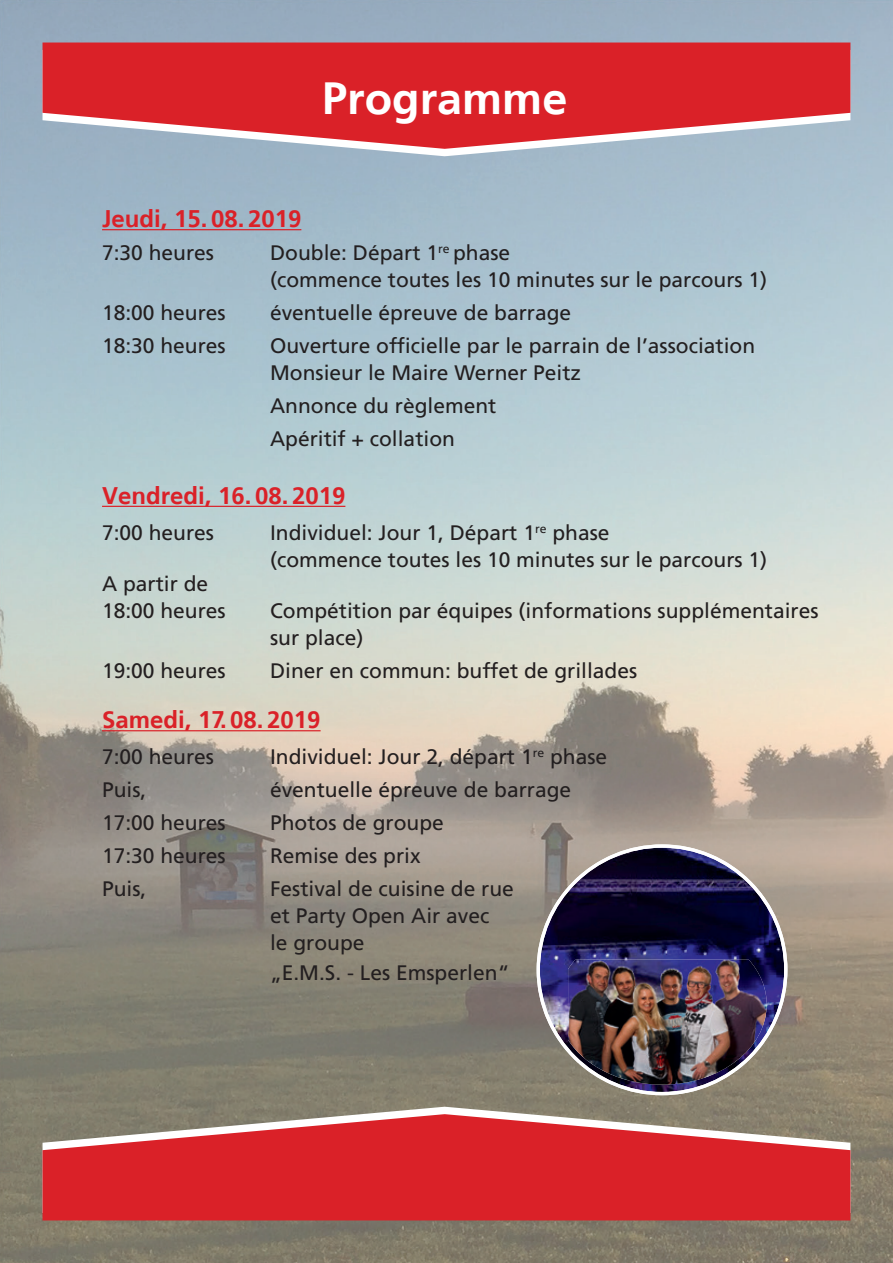
<style>
.page{position:relative;width:893px;height:1263px;background:#fff}
.page>*{position:absolute;margin:0;border:0;box-sizing:border-box;transform-origin:0 0}
.t1{font:700 45px "Frutiger";color:#fff}
.t2{font:700 24px "Frutiger";color:#da2128}
.t3{font:21px/27px "Frutiger LT Pro";color:#231f20}
</style>
<div class="page">
<img style="left:0;top:0;width:788px;height:737px">
<img style="left:788px;top:0;width:105px;height:1263px">
<img style="left:0;top:737px;width:578px;height:526px">
<img style="left:578px;top:737px;width:212px;height:157px">
<img style="left:736px;top:894px;width:54px;height:369px">
<img style="left:578px;top:1095px;width:158px;height:168px">
<svg style="left:43px;top:149px;width:807px;height:7px;background:#aabecc"></svg>
<svg style="left:43px;top:43px;width:807px;height:106px;background:#d63f46"></svg>
<hr style="left:102px;top:229px;width:199px;height:1px;background:#da2128">
<hr style="left:102px;top:506px;width:243px;height:1px;background:#da2128">
<hr style="left:102px;top:730px;width:219px;height:1px;background:#da2128">
<img style="left:537px;top:844px;width:250px;height:251px">
<img style="left:568px;top:960px;width:93px;height:124px">
<svg style="left:43px;top:1107px;width:807px;height:7px;background:#928c7c"></svg>
<svg style="left:43px;top:1114px;width:807px;height:106px;background:#d3393c"></svg>
<h1 class="t1" style="left:322px;top:72px;width:247px">Programme</h1>
<h1 class="t1" style="left:335px;top:80px;width:222px">Programm</h1>
<p class="t2" style="left:102px;top:205px;width:201px">Jeudi, 15. 08. 2019</p>
<p class="t3" style="left:102px;top:240px;width:114px">7:30 heures</p>
<p class="t3" style="left:270px;top:240px;width:499px">Double: Départ 1<sup>re</sup> phase<br>(commence toutes les 10 minutes sur le parcours 1)</p>
<p class="t3" style="left:102px;top:300px;width:125px">18:00 heures</p>
<p class="t3" style="left:270px;top:300px;width:303px">éventuelle épreuve de barrage</p>
<p class="t3" style="left:102px;top:333px;width:125px">18:30 heures</p>
<p class="t3" style="left:270px;top:333px;width:487px">Ouverture officielle par le parrain de l’association<br>Monsieur le Maire Werner Peitz</p>
<p class="t3" style="left:270px;top:390px;width:228px;line-height:33px">Annonce du règlement<br>Apéritif + collation</p>
<p class="t2" style="left:102px;top:481px;width:245px">Vendredi, 16. 08. 2019</p>
<p class="t3" style="left:102px;top:519px;width:114px">7:00 heures</p>
<p class="t3" style="left:270px;top:519px;width:499px">Individuel: Jour 1, Départ 1<sup>re</sup> phase<br>(commence toutes les 10 minutes sur le parcours 1)</p>
<p class="t3" style="left:102px;top:570px;width:125px">A partir de<br>18:00 heures</p>
<p class="t3" style="left:270px;top:597px;width:550px">Compétition par équipes (informations supplémentaires sur place)</p>
<p class="t3" style="left:102px;top:657px;width:125px">19:00 heures</p>
<p class="t3" style="left:270px;top:657px;width:369px">Diner en commun: buffet de grillades</p>
<p class="t2" style="left:102px;top:706px;width:220px">Samedi, 17. 08. 2019</p>
<p class="t3" style="left:102px;top:744px;width:114px">7:00 heures</p>
<p class="t3" style="left:270px;top:744px;width:339px">Individuel: Jour 2, départ 1<sup>re</sup> phase</p>
<p class="t3" style="left:102px;top:777px;width:46px">Puis,</p>
<p class="t3" style="left:270px;top:777px;width:303px">éventuelle épreuve de barrage</p>
<p class="t3" style="left:102px;top:810px;width:125px">17:00 heures</p>
<p class="t3" style="left:270px;top:810px;width:175px">Photos de groupe</p>
<p class="t3" style="left:102px;top:843px;width:125px">17:30 heures</p>
<p class="t3" style="left:270px;top:843px;width:152px">Remise des prix</p>
<p class="t3" style="left:102px;top:876px;width:46px">Puis,</p>
<p class="t3" style="left:270px;top:876px;width:245px">Festival de cuisine de rue et Party Open Air avec<br>le groupe</p>
<p class="t3" style="left:270px;top:960px;width:241px">„E.M.S. - Les Emsperlen“</p>
</div>
